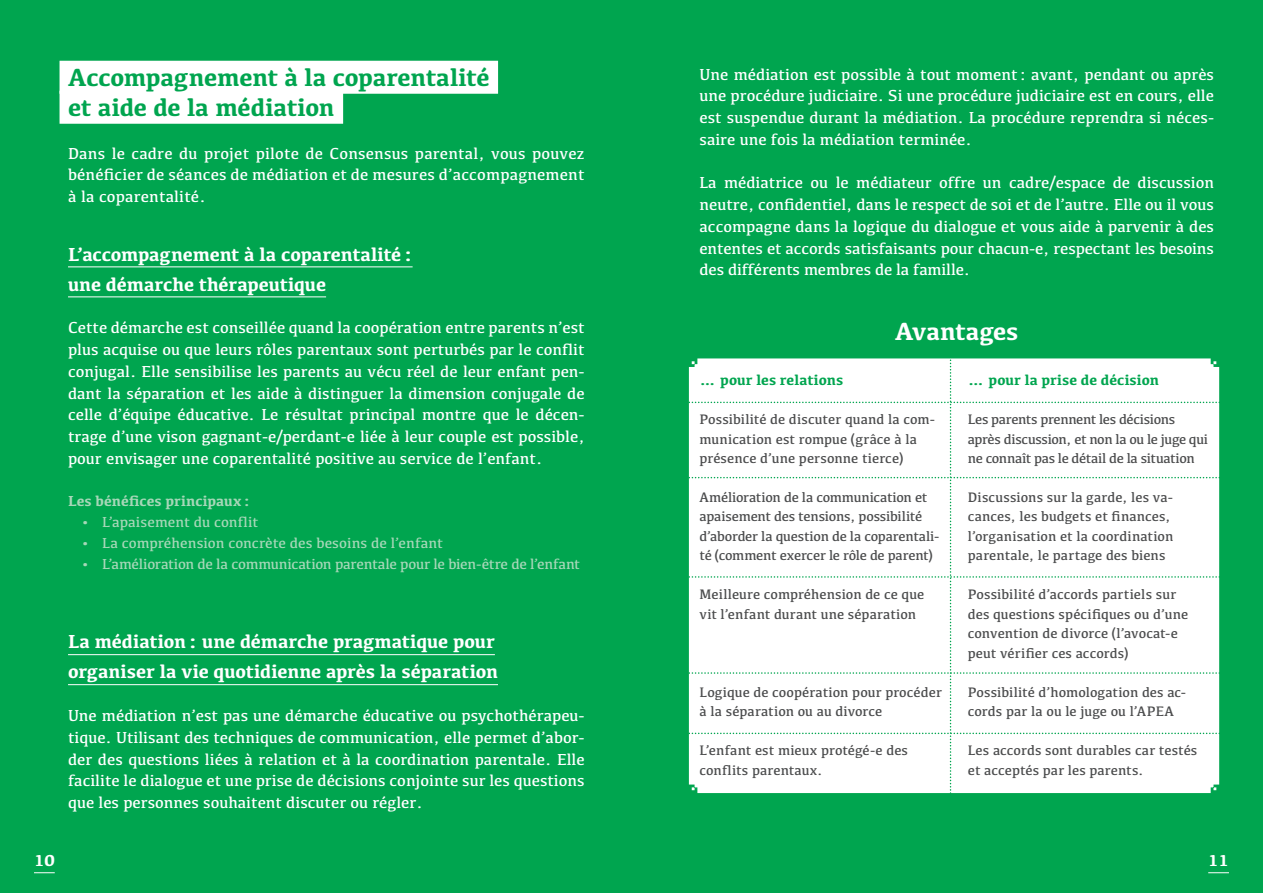
<style>
.page{position:relative;width:1263px;height:893px;background:#fff}
.page>*{position:absolute;margin:0;border:0;box-sizing:border-box;transform-origin:0 0}
.t1{font:700 25.5px/30px "Kefa";letter-spacing:-.01em;color:#00a54f}
.t2{font:700 25.5px "Kefa";letter-spacing:-.005em;color:#fff}
.t3{font:700 19.5px/30px "Kefa";letter-spacing:-.005em;color:#fff}
.t4{font:16.5px/21.8px "Kefa";color:#fff;text-align:justify}
.t5{font:700 16.5px "Kefa";color:#fff}
.t6{font:15px "Kefa";letter-spacing:-.01em;color:#a7d7b8}
.t7{font:700 15px "Kefa";letter-spacing:.005em;color:#00a54f}
.t8{font:700 15px "Kefa";letter-spacing:.005em;color:#a7d7b8}
.t9{font:14.25px/19.5px "Kefa";color:#4b4c4d}
.t10{font:14.25px/19.5px "Kefa";letter-spacing:-.02em;color:#4b4c4d}
.t11{font:14.25px/19.5px "Kefa";letter-spacing:-.025em;color:#4b4c4d}
</style>
<div class="page">
<div style="left:0;top:0;width:644px;height:893px;background:#00a54f"></div>
<div style="left:60px;top:61px;width:438px;height:33px;background:#fff"></div>
<div style="left:60px;top:91px;width:283px;height:33px;background:#fff"></div>
<hr style="left:68px;top:266px;width:345px;height:1px;background:#fff">
<hr style="left:68px;top:296px;width:258px;height:1px;background:#fff">
<hr style="left:68px;top:654px;width:427px;height:1px;background:#fff">
<hr style="left:68px;top:684px;width:430px;height:1px;background:#fff">
<svg style="left:34px;top:872px;width:21px;height:1px"></svg>
<div style="left:619px;top:0;width:644px;height:893px;background:#00a54f"></div>
<div style="left:688px;top:358px;width:532px;height:436px;background:#fff"></div>
<svg style="left:1208px;top:872px;width:21px;height:1px"></svg>
<h1 class="t1" style="left:68px;top:61px;width:423px">Accompagnement à la coparentalité et aide de la médiation</h1>
<p class="t4" style="left:68px;top:142px;width:518px">Dans le cadre du projet pilote de Consensus parental, vous pouvez bénéficier de séances de médiation et de mesures d’accompagnement à la coparentalité.</p>
<p class="t3" style="left:68px;top:238px;width:346px">L’accompagnement à la coparentalité: une démarche thérapeutique</p>
<p class="t4" style="left:68px;top:316px;width:518px">Cette démarche est conseillée quand la coopération entre parents n’est plus acquise ou que leurs rôles parentaux sont perturbés par le conflit conjugal. Elle sensibilise les parents au vécu réel de leur enfant pen&shy;dant la séparation et les aide à distinguer la dimension conjugale de celle d’équipe éducative. Le résultat principal montre que le décen&shy;trage d’une vison gagnant-e/perdant-e liée à leur couple est possible, pour envisager une coparentalité positive au service de l’enfant.</p>
<p class="t8" style="left:68px;top:491px;width:184px">Les bénéfices principaux:</p>
<p class="t6" style="left:81px;top:512px;width:179px">• L’apaisement du conflit</p>
<p class="t6" style="left:81px;top:533px;width:364px">• La compréhension concrète des besoins de l’enfant</p>
<p class="t6" style="left:81px;top:554px;width:501px">• L’amélioration de la communication parentale pour le bien-être de l’enfant</p>
<p class="t3" style="left:68px;top:626px;width:431px">La médiation: une démarche pragmatique pour organiser la vie quotidienne après la séparation</p>
<p class="t4" style="left:68px;top:704px;width:518px">Une médiation n’est pas une démarche éducative ou psychothérapeu&shy;tique. Utilisant des techniques de communication, elle permet d’abor&shy;der des questions liées à relation et à la coordination parentale. Elle facilite le dialogue et une prise de décisions conjointe sur les questions que les personnes souhaitent discuter ou régler.</p>
<p class="t5" style="left:34px;top:849px;width:22px">10</p>
<p class="t4" style="left:699px;top:63px;width:516px">Une médiation est possible à tout moment: avant, pendant ou après une procédure judiciaire. Si une procédure judiciaire est en cours, elle est suspendue durant la médiation. La procédure reprendra si néces&shy;saire une fois la médiation terminée.</p>
<p class="t4" style="left:699px;top:171px;width:516px">La médiatrice ou le médiateur offre un cadre/espace de discussion neutre, confidentiel, dans le respect de soi et de l’autre. Elle ou il vous accompagne dans la logique du dialogue et vous aide à parvenir à des ententes et accords satisfaisants pour chacun-e, respectant les besoins des différents membres de la famille.</p>
<h1 class="t2" style="left:895px;top:314px;width:125px">Avantages</h1>
<p class="t7" style="left:699px;top:370px;width:145px">… pour les relations</p>
<p class="t9" style="left:699px;top:409px;width:237px">Possibilité de discuter quand la com&shy;munication est rompue (grâce à la présence d’une personne tierce)</p>
<p class="t10" style="left:699px;top:487px;width:241px">Amélioration de la communication et apaisement des tensions, possibilité d’aborder la question de la coparentali&shy;té (comment exercer le rôle de parent)</p>
<p class="t9" style="left:699px;top:584px;width:226px">Meilleure compréhension de ce que vit l’enfant durant une séparation</p>
<p class="t9" style="left:699px;top:682px;width:244px">Logique de coopération pour procéder à la séparation ou au divorce</p>
<p class="t9" style="left:699px;top:740px;width:210px">L’enfant est mieux protégé-e des conflits parentaux.</p>
<p class="t7" style="left:968px;top:370px;width:193px">… pour la prise de décision</p>
<p class="t11" style="left:968px;top:409px;width:242px">Les parents prennent les décisions après discussion, et non la ou le juge qui ne connaît pas le détail de la situation</p>
<p class="t9" style="left:968px;top:487px;width:207px">Discussions sur la garde, les va&shy;cances, les budgets et finances, l’organisation et la coordination parentale, le partage des biens</p>
<p class="t9" style="left:968px;top:584px;width:222px">Possibilité d’accords partiels sur des questions spécifiques ou d’une convention de divorce (l’avocat-e peut vérifier ces accords)</p>
<p class="t9" style="left:968px;top:682px;width:220px">Possibilité d’homologation des ac&shy;cords par la ou le juge ou l’APEA</p>
<p class="t9" style="left:968px;top:740px;width:231px">Les accords sont durables car testés et acceptés par les parents.</p>
<p class="t5" style="left:1208px;top:849px;width:22px">11</p>
</div>
